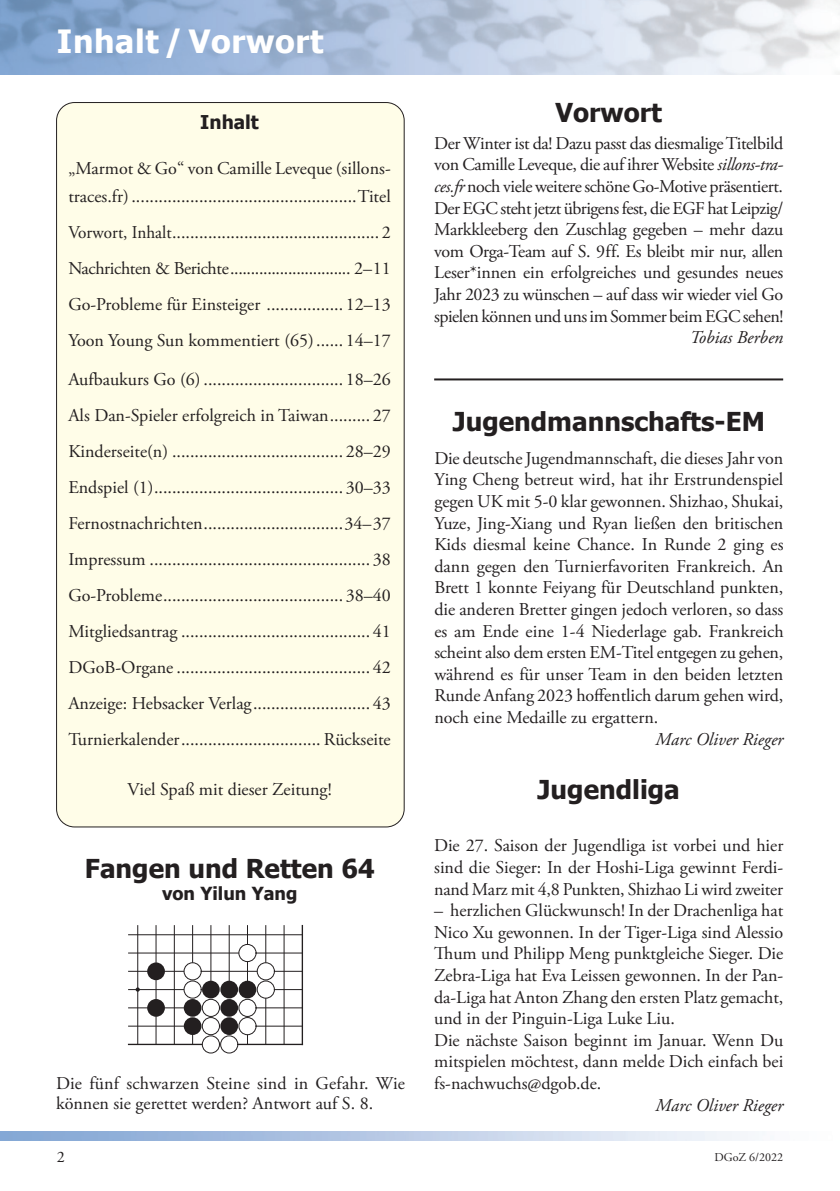
<style>
.page{position:relative;width:840px;height:1191px;background:#fff}
.page>*{position:absolute;margin:0;border:0;box-sizing:border-box;transform-origin:0 0}
.t1{font:700 32px "Tahoma";letter-spacing:.02em;color:#fff}
.t2{font:700 26px "Tahoma";color:#231f20}
.t3{font:700 19px "Tahoma";color:#231f20}
.t4{font:18px/21.6px "Adobe Garamond Pro";color:#231f20;text-align:justify}
.t5{font:18px/36px "Adobe Garamond Pro";color:#231f20;text-align:justify;scale:.95 1}
.t6{font:italic 18px "Adobe Garamond Pro";color:#231f20}
.t7{font:700 18px "Tahoma";color:#231f20}
.t8{font:16px "Adobe Garamond Pro";color:#231f20}
.t9{font:12px "Adobe Garamond Pro";color:#231f20}
.s1{font-style:italic}
</style>
<div class="page">
<div style="left:57px;top:103px;width:347px;height:724px;background:#fffde8;border-radius:18px"></div>
<img style="left:0;top:0;width:839px;height:74px">
<hr style="left:434px;top:378px;width:348px;height:2px;background:#231f20">
<hr style="left:137px;top:925px;width:1px;height:119px;background:#231f20">
<hr style="left:156px;top:925px;width:1px;height:46px;background:#231f20">
<hr style="left:156px;top:971px;width:1px;height:36px;background:#231f20">
<hr style="left:156px;top:1007px;width:1px;height:37px;background:#231f20">
<hr style="left:174px;top:925px;width:1px;height:119px;background:#231f20">
<hr style="left:192px;top:925px;width:1px;height:46px;background:#231f20">
<hr style="left:210px;top:925px;width:1px;height:64px;background:#231f20">
<hr style="left:229px;top:925px;width:1px;height:64px;background:#231f20">
<svg style="left:247px;top:925px;width:1px;height:19px"></svg>
<hr style="left:247px;top:953px;width:1px;height:36px;background:#231f20">
<hr style="left:265px;top:925px;width:1px;height:46px;background:#231f20">
<hr style="left:265px;top:989px;width:1px;height:55px;background:#231f20">
<hr style="left:283px;top:925px;width:1px;height:119px;background:#231f20">
<hr style="left:301px;top:925px;width:2px;height:119px;background:#231f20">
<hr style="left:128px;top:934px;width:174px;height:1px;background:#231f20">
<hr style="left:128px;top:952px;width:119px;height:1px;background:#231f20">
<hr style="left:247px;top:952px;width:55px;height:1px;background:#231f20">
<svg style="left:128px;top:971px;width:19px;height:1px"></svg>
<hr style="left:156px;top:971px;width:36px;height:1px;background:#231f20">
<hr style="left:192px;top:971px;width:73px;height:1px;background:#231f20">
<hr style="left:265px;top:971px;width:37px;height:1px;background:#231f20">
<hr style="left:128px;top:989px;width:64px;height:1px;background:#231f20">
<hr style="left:265px;top:989px;width:37px;height:1px;background:#231f20">
<svg style="left:128px;top:1007px;width:19px;height:1px"></svg>
<hr style="left:156px;top:1007px;width:36px;height:1px;background:#231f20">
<hr style="left:247px;top:1007px;width:55px;height:1px;background:#231f20">
<hr style="left:128px;top:1025px;width:64px;height:1px;background:#231f20">
<hr style="left:247px;top:1025px;width:55px;height:1px;background:#231f20">
<hr style="left:128px;top:1043px;width:83px;height:2px;background:#231f20">
<hr style="left:229px;top:1043px;width:73px;height:2px;background:#231f20">
<div style="left:238px;top:944px;width:18px;height:18px;background:#fff;border:1px solid #231f20;border-radius:50%"></div>
<div style="left:147px;top:962px;width:18px;height:18px;background:#231f20;border-radius:50%"></div>
<div style="left:184px;top:962px;width:17px;height:18px;background:#fff;border:1px solid #231f20;border-radius:50%"></div>
<div style="left:257px;top:962px;width:17px;height:18px;background:#fff;border:1px solid #231f20;border-radius:50%"></div>
<svg style="left:135px;top:987px;width:5px;height:4px"></svg>
<div style="left:184px;top:980px;width:17px;height:18px;background:#fff;border:1px solid #231f20;border-radius:50%"></div>
<div style="left:202px;top:980px;width:18px;height:18px;background:#231f20;border-radius:50%"></div>
<div style="left:220px;top:980px;width:18px;height:18px;background:#231f20;border-radius:50%"></div>
<div style="left:238px;top:980px;width:18px;height:18px;background:#231f20;border-radius:50%"></div>
<div style="left:257px;top:980px;width:17px;height:18px;background:#fff;border:1px solid #231f20;border-radius:50%"></div>
<div style="left:147px;top:999px;width:18px;height:17px;background:#231f20;border-radius:50%"></div>
<div style="left:184px;top:999px;width:17px;height:17px;background:#231f20;border-radius:50%"></div>
<div style="left:202px;top:999px;width:18px;height:17px;background:#fff;border:1px solid #231f20;border-radius:50%"></div>
<div style="left:220px;top:999px;width:18px;height:17px;background:#231f20;border-radius:50%"></div>
<div style="left:238px;top:999px;width:18px;height:17px;background:#fff;border:1px solid #231f20;border-radius:50%"></div>
<div style="left:184px;top:1017px;width:17px;height:18px;background:#231f20;border-radius:50%"></div>
<div style="left:202px;top:1017px;width:18px;height:18px;background:#fff;border:1px solid #231f20;border-radius:50%"></div>
<div style="left:220px;top:1017px;width:18px;height:18px;background:#231f20;border-radius:50%"></div>
<div style="left:238px;top:1017px;width:18px;height:18px;background:#fff;border:1px solid #231f20;border-radius:50%"></div>
<div style="left:202px;top:1035px;width:18px;height:18px;background:#fff;border:1px solid #231f20;border-radius:50%"></div>
<div style="left:220px;top:1035px;width:18px;height:18px;background:#fff;border:1px solid #231f20;border-radius:50%"></div>
<h1 class="t1" style="left:57px;top:19px;width:268px">Inhalt / Vorwort</h1>
<p class="t3" style="left:200px;top:109px;width:60px">Inhalt</p>
<p class="t4" style="left:68px;top:155px;width:324px;line-height:28px">„Marmot &amp; Go“ von Camille Leveque (sillons&shy;traces.fr)..................................................Titel</p>
<p class="t5" style="left:68px;top:215px;width:340px">Vorwort, Inhalt.............................................. 2<br>Nachrichten &amp; Berichte............................. 2–11<br>Go-Probleme für Einsteiger ................. 12–13<br>Yoon Young Sun kommentiert (65)...... 14–17</p>
<p class="t4" style="left:68px;top:362px;width:324px;line-height:36px">Aufbaukurs Go (6) ............................... 18–26<br>Als Dan-Spieler erfolgreich in Taiwan......... 27<br>Kinderseite(n) ...................................... 28–29<br>Endspiel (1).......................................... 30–33<br>Fernostnachrichten...............................34–37<br>Impressum ................................................. 38<br>Go-Probleme........................................ 38–40<br>Mitgliedsantrag .......................................... 41<br>DGoB-Organe ........................................... 42<br>Anzeige: Hebsacker Verlag.......................... 43<br>Turnierkalender............................... Rückseite</p>
<p class="t4" style="left:127px;top:779px;width:205px">Viel Spaß mit dieser Zeitung!</p>
<h2 class="t2" style="left:85px;top:850px;width:291px">Fangen und Retten 64</h2>
<p class="t7" style="left:162px;top:880px;width:137px">von Yilun Yang</p>
<p class="t4" style="left:56px;top:1073px;width:350px;line-height:20px">Die fünf schwarzen Steine sind in Gefahr. Wie können sie gerettet werden? Antwort auf S. 8.</p>
<h2 class="t2" style="left:555px;top:94px;width:108px">Vorwort</h2>
<p class="t4" style="left:434px;top:133px;width:350px">Der Winter ist da! Dazu passt das diesmalige Titelbild von Camille Leveque, die auf ihrer Website <span class="s1">sillons-tra&shy;ces.fr</span> noch viele weitere schöne Go-Motive präsentiert.<br>Der EGC steht jetzt übrigens fest, die EGF hat Leipzig/ Markkleeberg den Zuschlag gegeben – mehr dazu vom Orga-Team auf S. 9ff. Es bleibt mir nur, allen Leser*innen ein erfolgreiches und gesundes neues Jahr 2023 zu wünschen – auf dass wir wieder viel Go spielen können und uns im Sommer beim EGC sehen!</p>
<p class="t6" style="left:689px;top:327px;width:95px">Tobias Berben</p>
<h2 class="t2" style="left:452px;top:403px;width:313px">Jugendmannschafts-EM</h2>
<p class="t4" style="left:434px;top:448px;width:350px">Die deutsche Jugendmannschaft, die dieses Jahr von Ying Cheng betreut wird, hat ihr Erstrundenspiel gegen UK mit 5-0 klar gewonnen. Shizhao, Shukai, Yuze, Jing-Xiang und Ryan ließen den britischen Kids diesmal keine Chance. In Runde 2 ging es dann gegen den Turnierfavoriten Frankreich. An Brett 1 konnte Feiyang für Deutschland punkten, die anderen Bretter gingen jedoch verloren, so dass es am Ende eine 1-4 Niederlage gab. Frankreich scheint also dem ersten EM-Titel entgegen zu gehen, während es für unser Team in den beiden letzten Runde Anfang 2023 hoffentlich darum gehen wird, noch eine Medaille zu ergattern.</p>
<p class="t6" style="left:655px;top:728px;width:129px">Marc Oliver Rieger</p>
<h2 class="t2" style="left:537px;top:771px;width:144px">Jugendliga</h2>
<p class="t4" style="left:434px;top:835px;width:350px">Die 27. Saison der Jugendliga ist vorbei und hier sind die Sieger: In der Hoshi-Liga gewinnt Ferdi&shy;nand Marz mit 4,8 Punkten, Shizhao Li wird zweiter</p>
<p class="t4" style="left:434px;top:900px;width:350px;text-align:left">– herzlichen Glückwunsch! In der Drachenliga hat Nico Xu gewonnen. In der Tiger-Liga sind Alessio Thum und Philipp Meng punktgleiche Sieger. Die Zebra-Liga hat Eva Leissen gewonnen. In der Pan&shy;da-Liga hat Anton Zhang den ersten Platz gemacht, und in der Pinguin-Liga Luke Liu.<br>Die nächste Saison beginnt im Januar. Wenn Du mitspielen möchtest, dann melde Dich einfach bei fs-nachwuchs@dgob.de.</p>
<p class="t6" style="left:655px;top:1094px;width:129px">Marc Oliver Rieger</p>
<p class="t8" style="left:57px;top:1146px;width:9px">2</p>
<p class="t9" style="left:714px;top:1150px;width:70px">DGoZ 6/2022</p>
</div>
